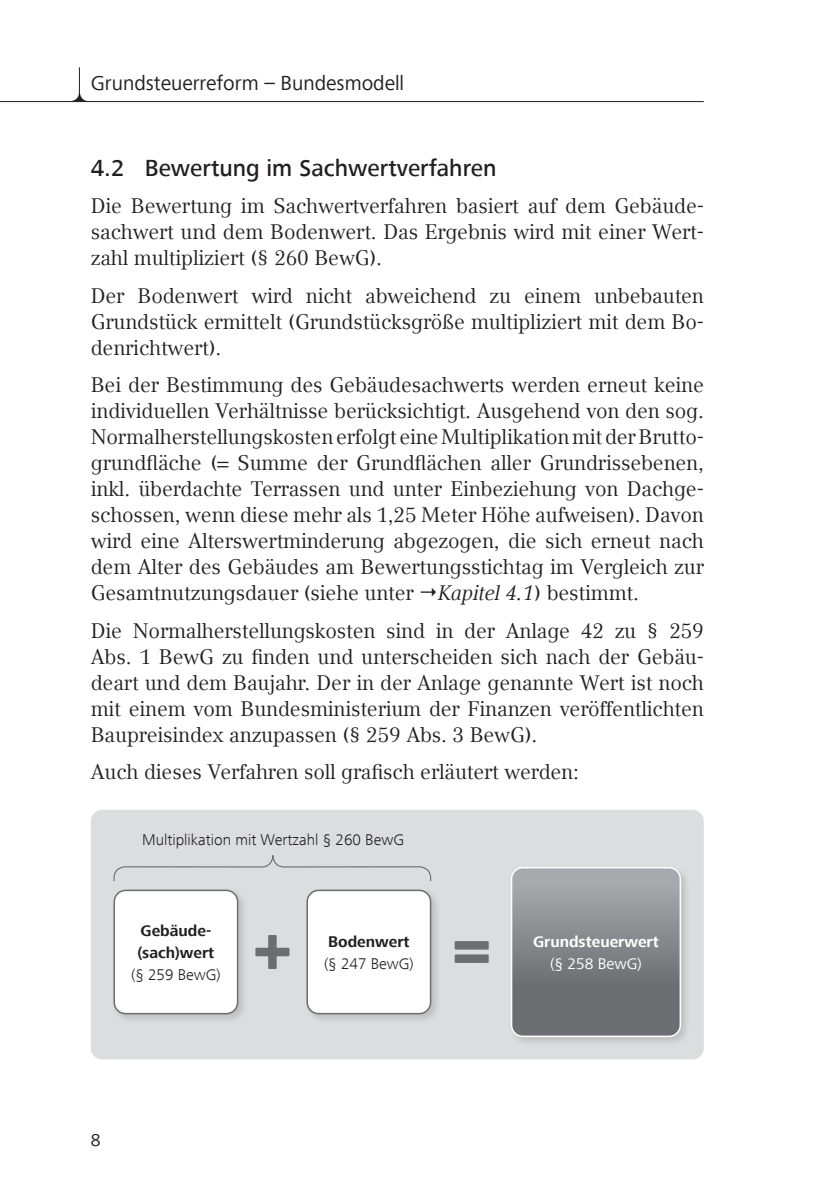
<style>
.page{position:relative;width:840px;height:1191px;background:#fff}
.page>*{position:absolute;margin:0;border:0;box-sizing:border-box;transform-origin:0 0}
.t1{font:500 24px "Frutiger Next Com";color:#231f20}
.t2{font:21px/26px "Compatil TDATEV";color:#231f20;text-align:justify}
.t3{font:21px "Frutiger Next Com";color:#231f20}
.t4{font:18px "Frutiger Next Com";color:#231f20}
.t5{font:300 16px "Frutiger Next Com";color:#231f20}
.t6{font:700 16px/22px "Frutiger Next Com";color:#231f20}
.t7{font:700 16px "Frutiger Next Com";color:#fff}
.t8{font:16px "Frutiger Next Com";color:#fff}
.s1{font-style:italic}
</style>
<div class="page">
<hr style="left:0;top:101px;width:703px;height:1px;background:#231f20">
<hr style="left:79px;top:67px;width:1px;height:35px;background:#231f20">
<svg style="left:70px;top:93px;width:17px;height:9px"></svg>
<div style="left:91px;top:810px;width:612px;height:249px;background:#dcdddf;border-radius:11px"></div>
<div style="left:304px;top:887px;width:137px;height:137px;background:#231f20;opacity:.15"></div>
<div style="left:307px;top:890px;width:123px;height:123px;background:#fff;border-radius:11px"></div>
<div style="left:306px;top:889px;width:125px;height:125px;border:2px solid #6c6d70;border-radius:11px"></div>
<svg style="left:113px;top:855px;width:318px;height:27px"></svg>
<div style="left:454px;top:954px;width:34px;height:9px;background:#6c6d70"></div>
<div style="left:454px;top:941px;width:34px;height:8px;background:#6c6d70"></div>
<div style="left:255px;top:947px;width:34px;height:9px;background:#6c6d70"></div>
<div style="left:268px;top:935px;width:8px;height:34px;background:#6c6d70"></div>
<div style="left:111px;top:887px;width:137px;height:137px;background:#231f20;opacity:.15"></div>
<div style="left:114px;top:890px;width:123px;height:123px;background:#fff;border-radius:11px"></div>
<div style="left:113px;top:889px;width:125px;height:125px;border:2px solid #6c6d70;border-radius:11px"></div>
<div style="left:508px;top:864px;width:182px;height:183px;background:#231f20;opacity:.15"></div>
<svg style="left:511px;top:867px;width:169px;height:169px"></svg>
<div style="left:510px;top:867px;width:170px;height:170px;border:2px solid #fff;border-radius:11px"></div>
<p class="t3" style="left:91px;top:71px;width:315px">Grundsteuerreform – Bundesmodell</p>
<p class="t1" style="left:91px;top:154px;width:407px">4.2 Bewertung im Sachwertverfahren</p>
<p class="t2" style="left:91px;top:193px;width:614px">Die Bewertung im Sachwertverfahren basiert auf dem Gebäude&shy;sachwert und dem Bodenwert. Das Ergebnis wird mit einer Wert&shy;zahl multipliziert (§ 260 BewG).</p>
<p class="t2" style="left:91px;top:283px;width:614px">Der Bodenwert wird nicht abweichend zu einem unbebauten Grundstück ermittelt (Grundstücksgröße multipliziert mit dem Bo&shy;denrichtwert).</p>
<p class="t2" style="left:91px;top:372px;width:614px">Bei der Bestimmung des Gebäudesachwerts werden erneut keine individuellen Verhältnisse berücksichtigt. Ausgehend von den sog.<br>Normalherstellungskosten erfolgt eine Multiplikation mit der Brutto&shy;grundfläche (= Summe der Grundflächen aller Grundrissebenen, inkl. überdachte Terrassen und unter Einbeziehung von Dachge&shy;schossen, wenn diese mehr als 1,25 Meter Höhe aufweisen). Davon wird eine Alterswertminderung abgezogen, die sich erneut nach dem Alter des Gebäudes am Bewertungsstichtag im Vergleich zur Gesamtnutzungsdauer (siehe unter <span class="s1">Kapitel 4.1</span>) bestimmt.</p>
<p class="t2" style="left:91px;top:617px;width:614px">Die Normalherstellungskosten sind in der Anlage 42 zu § 259<br>Abs. 1 BewG zu finden und unterscheiden sich nach der Gebäu&shy;deart und dem Baujahr. Der in der Anlage genannte Wert ist noch mit einem vom Bundesministerium der Finanzen veröffentlichten Baupreisindex anzupassen (§ 259 Abs. 3 BewG).</p>
<p class="t2" style="left:91px;top:759px;width:489px">Auch dieses Verfahren soll grafisch erläutert werden:</p>
<p class="t5" style="left:142px;top:830px;width:263px">Multiplikation mit Wertzahl § 260 BewG</p>
<p class="t6" style="left:137px;top:919px;width:78px">Gebäude-(sach)wert</p>
<p class="t5" style="left:131px;top:965px;width:91px">(§ 259 BewG)</p>
<p class="t6" style="left:328px;top:930px;width:83px">Bodenwert</p>
<p class="t5" style="left:324px;top:954px;width:91px">(§ 247 BewG)</p>
<p class="t4" style="left:91px;top:1129px;width:11px">8</p>
<p class="t7" style="left:532px;top:932px;width:127px">Grundsteuerwert</p>
<p class="t8" style="left:549px;top:954px;width:93px">(§ 258 BewG)</p>
</div>
